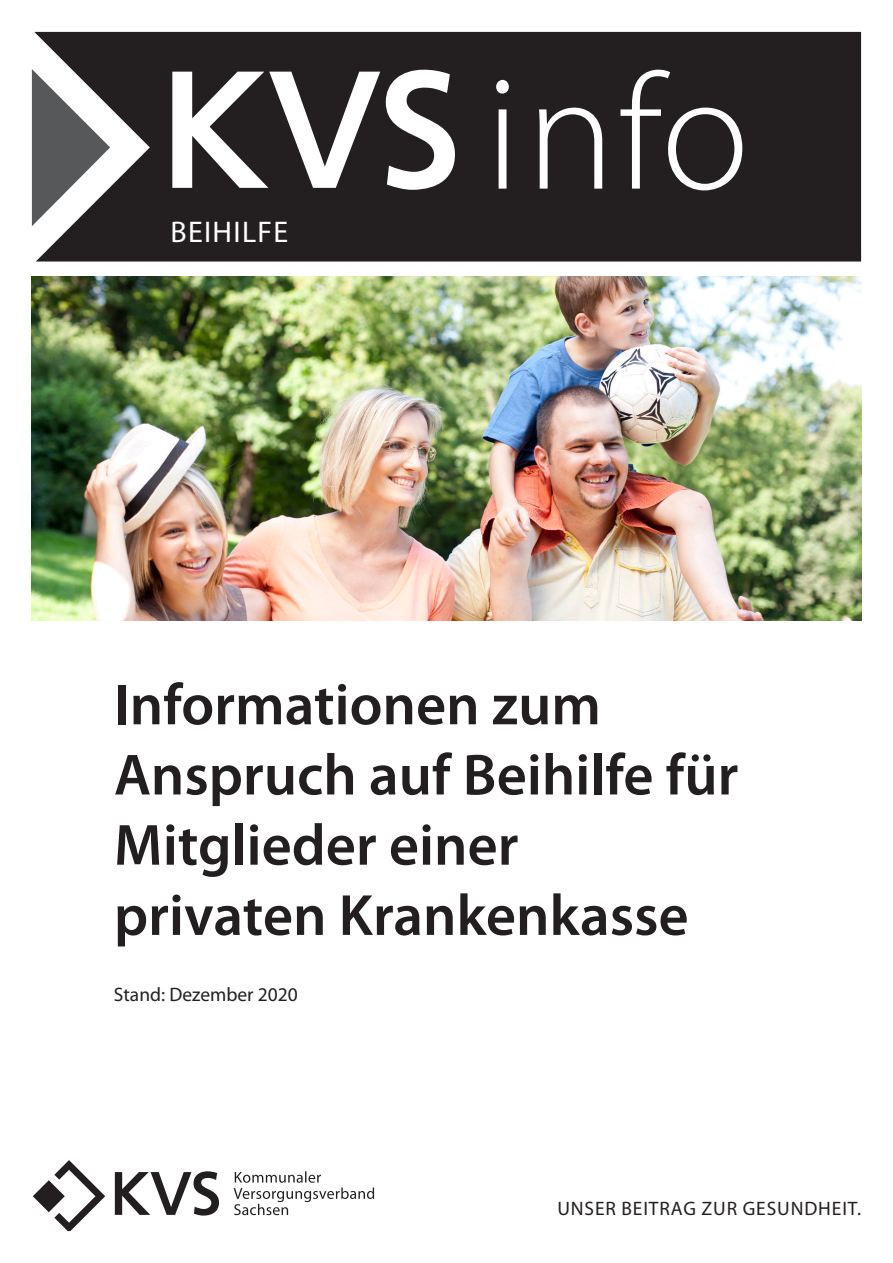
<style>
.page{position:relative;width:893px;height:1263px;background:#fff}
.page>*{position:absolute;margin:0;border:0;box-sizing:border-box;transform-origin:0 0}
.t1{font:600 58.5px/70.2px "Myriad Pro";color:#231f20}
.t2{font:30px "Myriad Pro";letter-spacing:.045em;color:#fff}
.Stand{font:19.5px "Myriad Pro";letter-spacing:.045em;color:#231f20}
.Stand-2{font:19.5px "Myriad Pro";color:#231f20}
</style>
<div class="page">
<div style="left:34px;top:32px;width:827px;height:229px;background:#231f20"></div>
<svg style="left:32px;top:69px;width:78px;height:157px"></svg>
<svg style="left:172px;top:72px;width:208px;height:116px"></svg>
<svg style="left:386px;top:70px;width:69px;height:120px"></svg>
<svg style="left:496px;top:70px;width:246px;height:120px"></svg>
<svg style="left:234px;top:1171px;width:140px;height:44px"></svg>
<svg style="left:33px;top:1160px;width:72px;height:71px"></svg>
<svg style="left:115px;top:1171px;width:104px;height:44px"></svg>
<img style="left:32px;top:276px;width:829px;height:345px">
<p class="t2" style="left:170px;top:213px;width:119px">BEIHILFE</p>
<h1 class="t1" style="left:114px;top:668px;width:626px">Informationen zum<br>Anspruch auf Beihilfe für<br>Mitglieder einer privaten Krankenkasse</h1>
<p class="Stand-2" style="left:114px;top:982px;width:185px">Stand: Dezember 2020</p>
<p class="Stand" style="left:557px;top:1197px;width:305px">UNSER BEITRAG ZUR GESUNDHEIT.</p>
</div>
